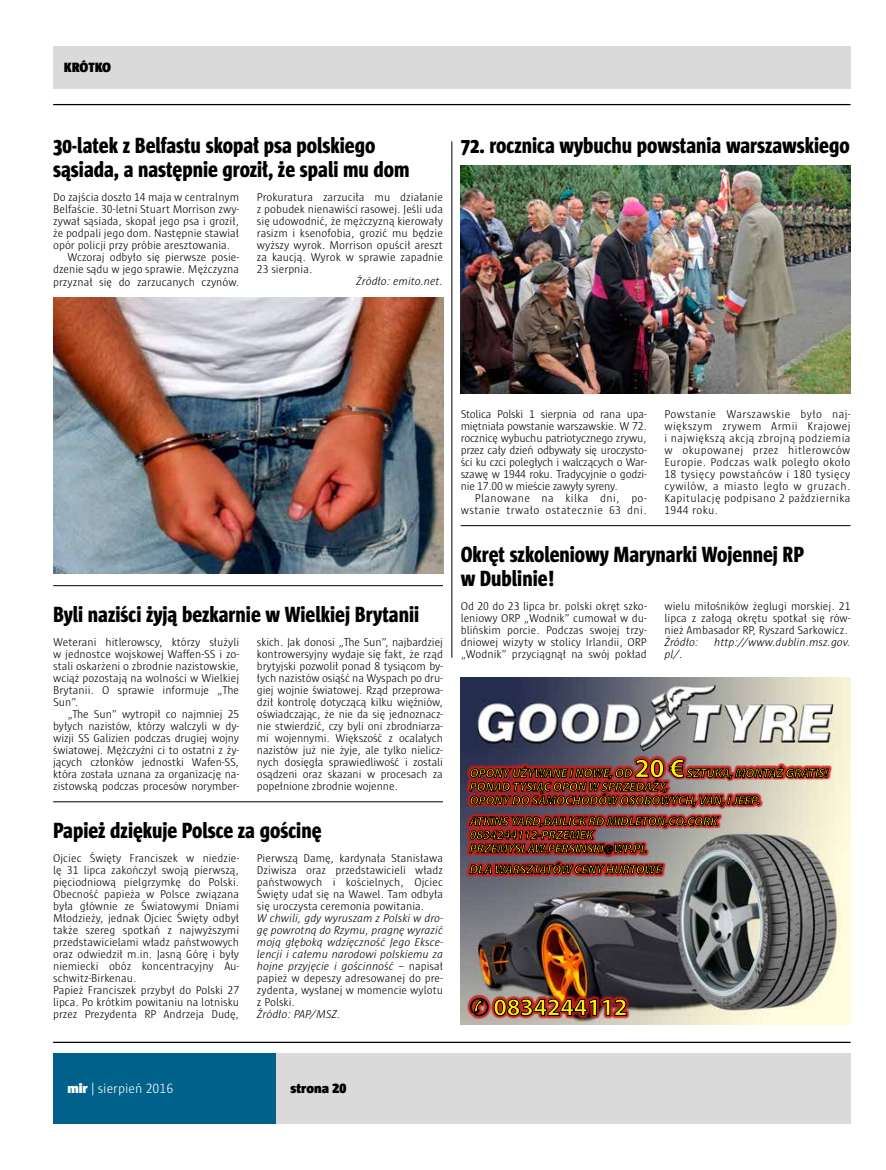
<style>
.page{position:relative;width:886px;height:1170px;background:#fff}
.page>*{position:absolute;margin:0;border:0;box-sizing:border-box;transform-origin:0 0}
.t1{font:700 24.5px "Myriad Pro";letter-spacing:-.01em;color:#ffed00}
.t2{font:800 condensed 22.5px/24px "Sun";color:#000}
.t3{font:300 13.75px "Sun";color:#fff}
.t4{font:900 13.75px "Sun";color:#000}
.t5{font:italic 700 12.75px/13.6px "Myriad Pro";letter-spacing:-.01em;color:#ffed00}
.t6{font:300 11.62px/12px "Sun";color:#000;text-align:justify}
.t7{font:italic 300 11.62px/12px "Sun";color:#000;text-align:justify}
.t8{font:300 11.62px/12px "Sun";letter-spacing:.03em;color:#000;text-align:right}
.s1{font-style:normal}
.s2{font-style:normal;font-size:27.25px}
.s3{font-weight:900}
</style>
<div class="page">
<hr style="left:53px;top:104px;width:797px;height:1px;background:#000">
<hr style="left:53px;top:1041px;width:797px;height:1px;background:#000">
<div style="left:53px;top:1052px;width:223px;height:71px;background:#00628b"></div>
<div style="left:276px;top:1052px;width:574px;height:71px;background:#dadada"></div>
<div style="left:53px;top:46px;width:797px;height:43px;background:#dadada"></div>
<img style="left:461px;top:677px;width:389px;height:347px">
<div style="left:465px;top:755px;width:367px;height:122px;background:#cd171a;opacity:.9"></div>
<img style="left:468px;top:758px;width:361px;height:117px">
<div style="left:467px;top:994px;width:163px;height:25px;background:#cd171a;opacity:.9"></div>
<svg style="left:469px;top:997px;width:158px;height:19px;background:#882221"></svg>
<img style="left:53px;top:297px;width:390px;height:276px">
<hr style="left:53px;top:585px;width:390px;height:1px;background:#000">
<hr style="left:53px;top:801px;width:390px;height:1px;background:#000">
<img style="left:461px;top:165px;width:389px;height:229px">
<hr style="left:461px;top:525px;width:389px;height:1px;background:#000">
<hr style="left:452px;top:141px;width:1px;height:516px;background:#000">
<p class="t4" style="left:64px;top:60px;width:49px">KRÓTKO</p>
<h2 class="t2" style="left:53px;top:134px;width:358px">30-latek z Belfastu skopał psa polskiego sąsiada, a następnie groził, że spali mu dom</h2>
<p class="t6" style="left:53px;top:191px;width:188px">Do zajścia doszło 14 maja w centralnym</p>
<p class="t6" style="left:53px;top:203px;width:188px">Belfaście. 30-letni Stuart Morrison zwy-</p>
<p class="t6" style="left:53px;top:215px;width:188px">zywał sąsiada, skopał jego psa i groził,</p>
<p class="t6" style="left:53px;top:227px;width:188px">że podpali jego dom. Następnie stawiał</p>
<p class="t6" style="left:53px;top:239px;width:179px">opór policji przy próbie aresztowania.</p>
<p class="t6" style="left:67px;top:251px;width:173px">Wczoraj odbyło się pierwsze posie-</p>
<p class="t6" style="left:53px;top:263px;width:188px">dzenie sądu w jego sprawie. Mężczyzna</p>
<p class="t6" style="left:53px;top:275px;width:188px">przyznał się do zarzucanych czynów.</p>
<p class="t6" style="left:257px;top:191px;width:188px">Prokuratura zarzuciła mu działanie z pobudek nienawiści rasowej. Jeśli uda się udowodnić, że mężczyzną kierowały rasizm i ksenofobia, grozić mu będzie wyższy wyrok. Morrison opuścił areszt za kaucją. Wyrok w sprawie zapadnie 23 sierpnia.</p>
<p class="t7" style="left:356px;top:275px;width:88px">Źródło: emito.net.</p>
<h2 class="t2" style="left:461px;top:134px;width:390px">72. rocznica wybuchu powstania warszawskiego</h2>
<h2 class="t2" style="left:53px;top:602px;width:368px">Byli naziści żyją bezkarnie w Wielkiej Brytanii</h2>
<p class="t6" style="left:53px;top:635px;width:188px">Weterani hitlerowscy, którzy służyli w jednostce wojskowej Waffen-SS i zo&shy;stali oskarżeni o zbrodnie nazistowskie, wciąż pozostają na wolności w Wielkiej Brytanii. O sprawie informuje „The Sun”.</p>
<p class="t6" style="left:53px;top:707px;width:188px;text-indent:14px">„The Sun” wytropił co najmniej 25 byłych nazistów, którzy walczyli w dy&shy;wizji SS Galizien podczas drugiej wojny światowej. Mężczyźni ci to ostatni z ży&shy;jących członków jednostki Wafen-SS, która została uznana za organizację na&shy;zistowską podczas procesów norymber-</p>
<p class="t6" style="left:257px;top:635px;width:188px">skich. Jak donosi „The Sun”, najbardziej kontrowersyjny wydaje się fakt, że rząd brytyjski pozwolił ponad 8 tysiącom by&shy;łych nazistów osiąść na Wyspach po dru&shy;giej wojnie światowej. Rząd przeprowa&shy;dził kontrolę dotyczącą kilku więźniów, oświadczając, że nie da się jednoznacz&shy;nie stwierdzić, czy byli oni zbrodniarza&shy;mi wojennymi. Większość z ocalałych nazistów już nie żyje, ale tylko nielicz&shy;nych dosięgła sprawiedliwość i zostali osądzeni oraz skazani w procesach za popełnione zbrodnie wojenne.</p>
<h2 class="t2" style="left:53px;top:818px;width:270px">Papież dziękuje Polsce za gościnę</h2>
<p class="t6" style="left:53px;top:851px;width:188px;text-align:left">Ojciec Święty Franciszek w niedzie&shy;lę 31 lipca zakończył swoją pierwszą, pięciodniową pielgrzymkę do Polski.<br>Obecność papieża w Polsce związana była głównie ze Światowymi Dniami Młodzieży, jednak Ojciec Święty odbył także szereg spotkań z najwyższymi przedstawicielami władz państwowych oraz odwiedził m.in. Jasną Górę i były niemiecki obóz koncentracyjny Au&shy;schwitz-Birkenau.<br>Papież Franciszek przybył do Polski 27 lipca. Po krótkim powitaniu na lotnisku przez Prezydenta RP Andrzeja Dudę,</p>
<p class="t6" style="left:257px;top:851px;width:188px">Pierwszą Damę, kardynała Stanisława Dziwisza oraz przedstawicieli władz państwowych i kościelnych, Ojciec Święty udał się na Wawel. Tam odbyła się uroczysta ceremonia powitania.</p>
<p class="t7" style="left:257px;top:911px;width:188px">W chwili, gdy wyruszam z Polski w dro&shy;gę powrotną do Rzymu, pragnę wyrazić moją głęboką wdzięczność Jego Eksce&shy;lencji i całemu narodowi polskiemu za hojne przyjęcie i gościnność <span class="s1">– napisał papież w depeszy adresowanej do pre&shy;zydenta, wysłanej w momencie wylotu z Polski.</span></p>
<p class="t7" style="left:257px;top:1007px;width:85px">Źródło: PAP/MSZ.</p>
<p class="t6" style="left:461px;top:407px;width:188px">Stolica Polski 1 sierpnia od rana upa&shy;miętniała powstanie warszawskie. W 72. rocznicę wybuchu patriotycznego zrywu, przez cały dzień odbywały się uroczysto&shy;ści ku czci poległych i walczących o War&shy;szawę w 1944 roku. Tradycyjnie o godzi&shy;nie 17.00 w mieście zawyły syreny.</p>
<p class="t8" style="left:461px;top:491px;width:188px">Planowane na kilka dni, po&shy;wstanie trwało ostatecznie 63 dni.</p>
<p class="t6" style="left:664px;top:407px;width:188px">Powstanie Warszawskie było naj&shy;większym zrywem Armii Krajowej i największą akcją zbrojną podziemia w okupowanej przez hitlerowców Europie. Podczas walk poległo około 18 tysięcy powstańców i 180 tysięcy cywilów, a miasto legło w gruzach.<br>Kapitulację podpisano 2 października 1944 roku.</p>
<h2 class="t2" style="left:461px;top:542px;width:345px">Okręt szkoleniowy Marynarki Wojennej RP w Dublinie!</h2>
<p class="t6" style="left:461px;top:599px;width:188px">Od 20 do 23 lipca br. polski okręt szko&shy;leniowy ORP „Wodnik” cumował w du&shy;blińskim porcie. Podczas swojej trzy&shy;dniowej wizyty w stolicy Irlandii, ORP „Wodnik” przyciągnął na swój pokład</p>
<p class="t6" style="left:664px;top:599px;width:188px">wielu miłośników żeglugi morskiej. 21 lipca z załogą okrętu spotkał się rów&shy;nież Ambasador RP, Ryszard Sarkowicz.</p>
<p class="t7" style="left:664px;top:635px;width:36px">Źródło:</p>
<p class="t7" style="left:714px;top:635px;width:138px">http://www.dublin.msz.gov.</p>
<p class="t7" style="left:664px;top:647px;width:20px">pl/.</p>
<p class="t5" style="left:469px;top:765px;width:360px">OPONY UŻYWANE I NOWE, OD <span class="s2">20 €</span> SZTUKA, MONTAŻ GRATIS!<br>PONAD TYSIĄC OPON W SPRZEDAŻY,<br>OPONY DO SAMOCHODÓW OSOBOWYCH, VAN, I JEEP.</p>
<p class="t5" style="left:469px;top:814px;width:250px">ATKINS YARD,BAILICK RD MIDLETON,CO.CORK<br>0834244112-PRZEMEK<br>PRZEMYSLAW.PERSINSKI@WP.PL</p>
<p class="t5" style="left:469px;top:862px;width:194px">DLA WARSZTATÓW CENY HURTOWE</p>
<h1 class="t1" style="left:469px;top:991px;width:159px">✆ 0834244112</h1>
<p class="t3" style="left:67px;top:1080px;width:107px"><span class="s3">mir</span> | sierpień 2016</p>
<p class="t4" style="left:291px;top:1080px;width:57px">strona 20</p>
</div>
